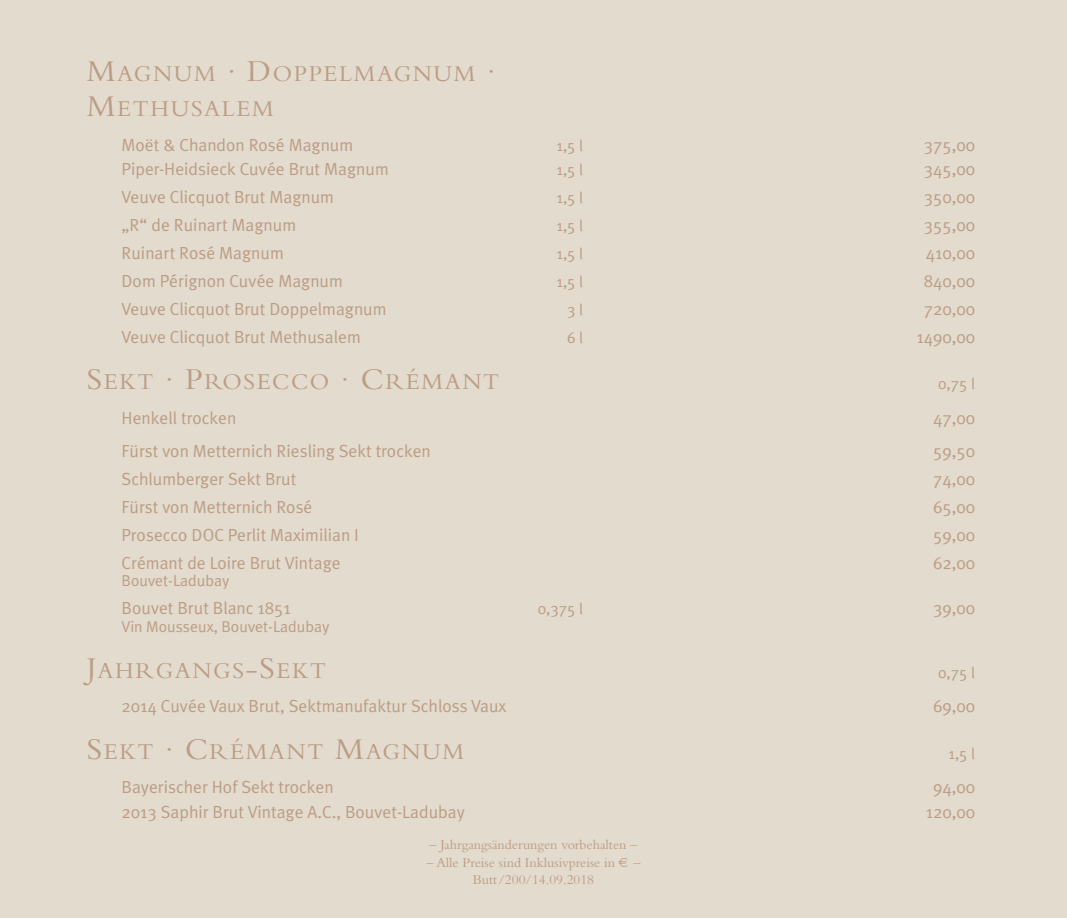
<style>
.page{position:relative;width:1067px;height:918px;background:#e3dbce}
.page>*{position:absolute;margin:0;border:0;box-sizing:border-box;transform-origin:0 0}
.t1{font:23.62px/35.7px "Bembo";letter-spacing:.065em;color:#bb9d85}
.t2{font:17.5px "Meta Plus Normal";color:#bb9d85}
.t3{font:15.75px "Meta Plus Normal";color:#bb9d85}
.t4{font:14px "Bembo";color:#bb9d85}
.s1{font-size:31.5px}
.s2{font-size:29.75px}
</style>
<div class="page">
<h1 class="t1" style="left:87px;top:58px;width:410px"><span class="s1">M</span>AGNUM <span class="s2">·</span> <span class="s1">D</span>OPPELMAGNUM <span class="s2">·<br></span><span class="s1">M</span>ETHUSALEM</h1>
<p class="t2" style="left:122px;top:138px;width:233px">Moët &amp; Chandon Rosé Magnum</p>
<p class="t3" style="left:556px;top:139px;width:28px">1,5 l</p>
<p class="t2" style="left:923px;top:138px;width:53px">375,00</p>
<p class="t2" style="left:122px;top:163px;width:269px">Piper-Heidsieck Cuvée Brut Magnum</p>
<p class="t3" style="left:556px;top:164px;width:28px">1,5 l</p>
<p class="t2" style="left:923px;top:163px;width:53px">345,00</p>
<p class="t2" style="left:122px;top:191px;width:214px">Veuve Clicquot Brut Magnum</p>
<p class="t3" style="left:556px;top:192px;width:28px">1,5 l</p>
<p class="t2" style="left:923px;top:191px;width:53px">350,00</p>
<p class="t2" style="left:122px;top:219px;width:176px">„R“ de Ruinart Magnum</p>
<p class="t3" style="left:556px;top:220px;width:28px">1,5 l</p>
<p class="t2" style="left:923px;top:219px;width:53px">355,00</p>
<p class="t2" style="left:122px;top:247px;width:164px">Ruinart Rosé Magnum</p>
<p class="t3" style="left:556px;top:248px;width:28px">1,5 l</p>
<p class="t2" style="left:925px;top:247px;width:51px">410,00</p>
<p class="t2" style="left:122px;top:275px;width:223px">Dom Pérignon Cuvée Magnum</p>
<p class="t3" style="left:556px;top:276px;width:28px">1,5 l</p>
<p class="t2" style="left:923px;top:275px;width:53px">840,00</p>
<p class="t2" style="left:122px;top:303px;width:266px">Veuve Clicquot Brut Doppelmagnum</p>
<p class="t3" style="left:567px;top:304px;width:17px">3 l</p>
<p class="t2" style="left:923px;top:303px;width:53px">720,00</p>
<p class="t2" style="left:122px;top:331px;width:241px">Veuve Clicquot Brut Methusalem</p>
<p class="t3" style="left:567px;top:332px;width:17px">6 l</p>
<p class="t2" style="left:916px;top:331px;width:60px">1490,00</p>
<h1 class="t1" style="left:87px;top:366px;width:414px"><span class="s1">S</span>EKT <span class="s2">·</span> <span class="s1">P</span>ROSECCO <span class="s2">·</span> <span class="s1">C</span>RÉMANT</h1>
<p class="t3" style="left:938px;top:378px;width:38px">0,75 l</p>
<p class="t2" style="left:122px;top:411px;width:116px">Henkell trocken</p>
<p class="t2" style="left:933px;top:411px;width:44px">47,00</p>
<p class="t2" style="left:122px;top:444px;width:311px">Fürst von Metternich Riesling Sekt trocken</p>
<p class="t2" style="left:933px;top:444px;width:44px">59,50</p>
<p class="t2" style="left:122px;top:472px;width:176px">Schlumberger Sekt Brut</p>
<p class="t2" style="left:933px;top:472px;width:44px">74,00</p>
<p class="t2" style="left:122px;top:500px;width:192px">Fürst von Metternich Rosé</p>
<p class="t2" style="left:933px;top:500px;width:44px">65,00</p>
<p class="t2" style="left:122px;top:528px;width:239px">Prosecco DOC Perlit Maximilian I</p>
<p class="t2" style="left:933px;top:528px;width:44px">59,00</p>
<p class="t2" style="left:122px;top:556px;width:220px">Crémant de Loire Brut Vintage</p>
<p class="t2" style="left:933px;top:556px;width:44px">62,00</p>
<p class="t3" style="left:122px;top:575px;width:109px">Bouvet-Ladubay</p>
<p class="t2" style="left:122px;top:601px;width:170px">Bouvet Brut Blanc 1851</p>
<p class="t3" style="left:537px;top:603px;width:47px">0,375 l</p>
<p class="t2" style="left:933px;top:601px;width:44px">39,00</p>
<p class="t3" style="left:122px;top:620px;width:209px">Vin Mousseux, Bouvet-Ladubay</p>
<h1 class="t1" style="left:87px;top:655px;width:241px"><span class="s1">J</span>AHRGANGS<span class="s1">-S</span>EKT</h1>
<p class="t3" style="left:938px;top:666px;width:38px">0,75 l</p>
<p class="t2" style="left:122px;top:699px;width:386px">2014 Cuvée Vaux Brut, Sektmanufaktur Schloss Vaux</p>
<p class="t2" style="left:933px;top:699px;width:44px">69,00</p>
<h1 class="t1" style="left:87px;top:735px;width:379px"><span class="s1">S</span>EKT <span class="s2">·</span> <span class="s1">C</span>RÉMANT <span class="s1">M</span>AGNUM</h1>
<p class="t3" style="left:948px;top:747px;width:28px">1,5 l</p>
<p class="t2" style="left:122px;top:780px;width:213px">Bayerischer Hof Sekt trocken</p>
<p class="t2" style="left:933px;top:780px;width:44px">94,00</p>
<p class="t2" style="left:122px;top:805px;width:345px">2013 Saphir Brut Vintage A.C., Bouvet-Ladubay</p>
<p class="t2" style="left:925px;top:805px;width:51px">120,00</p>
<p class="t4" style="left:429px;top:840px;width:209px">– Jahrgangsänderungen vorbehalten –</p>
<p class="t4" style="left:426px;top:857px;width:190px">– Alle Preise sind Inklusivpreise in</p>
<p class="t4" style="left:633px;top:857px;width:8px">–</p>
<p class="t4" style="left:473px;top:875px;width:123px">Butt/200/14.09.2018</p>
</div>
